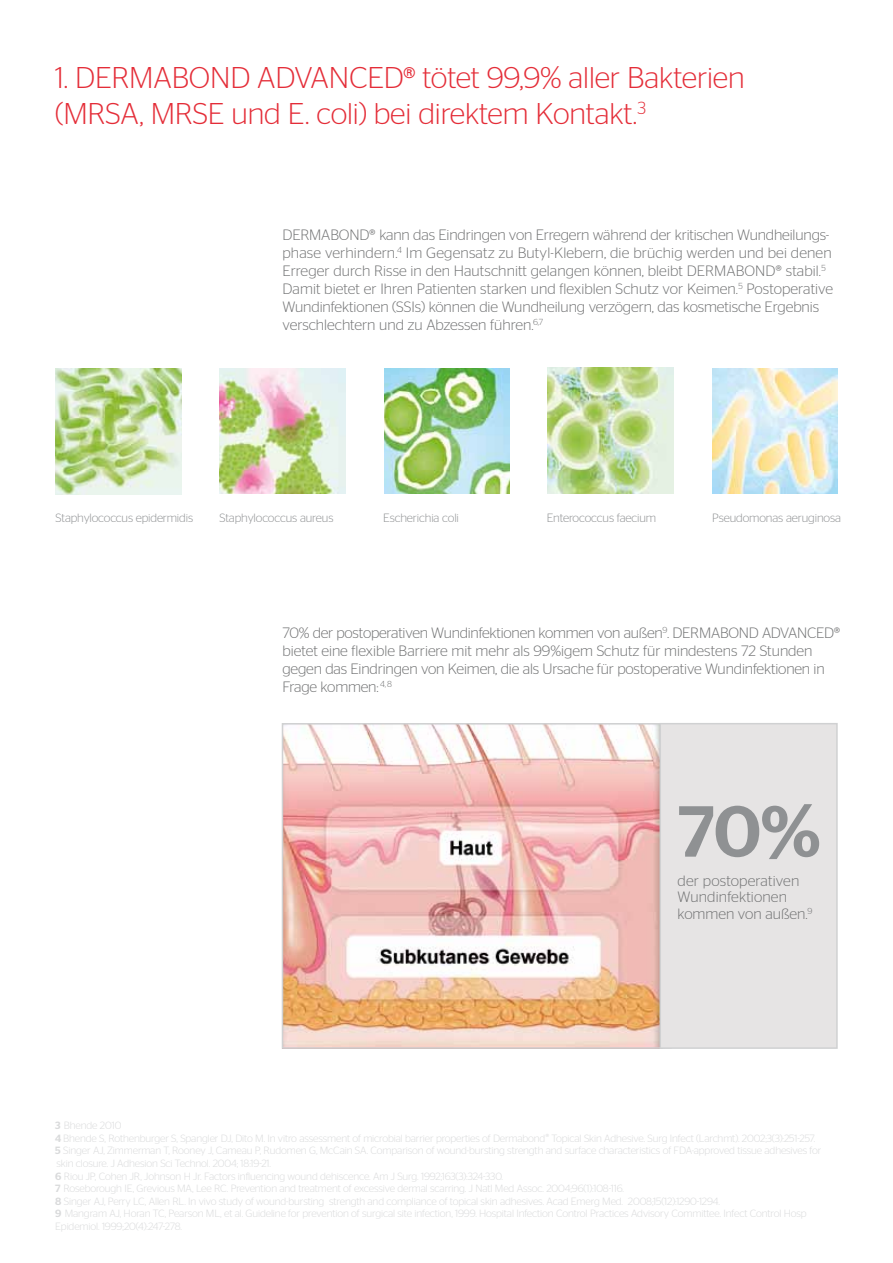
<style>
.page{position:relative;width:893px;height:1263px;background:#fff}
.page>*{position:absolute;margin:0;border:0;box-sizing:border-box;transform-origin:0 0}
.t1{font:500 72px "Stag Sans";color:#8f9193}
.t2{font:300 30px/36px "Stag Sans";letter-spacing:-.005em;color:#e42d38}
.t3{font:300 15px/18px "Stag Sans";letter-spacing:-.005em;color:#707172}
.t4{font:300 12px "Stag Sans";letter-spacing:-.01em;color:#8f9193}
</style>
<div class="page">
<img style="left:384px;top:368px;width:126px;height:126px">
<img style="left:712px;top:368px;width:126px;height:126px">
<img style="left:55px;top:368px;width:126px;height:126px">
<img style="left:220px;top:368px;width:125px;height:126px">
<img style="left:548px;top:368px;width:125px;height:126px">
<img style="left:285px;top:726px;width:374px;height:320px">
<div style="left:282px;top:723px;width:390px;height:326px;border:2px solid #d0d1d2"></div>
<div style="left:659px;top:723px;width:179px;height:326px;background:#e6e4e4;border:2px solid #d0d1d2"></div>
<h2 class="t2" style="left:55px;top:59px;width:691px">1. DERMABOND ADVANCED<sup>®</sup> tötet 99,9% aller Bakterien (MRSA, MRSE und E. coli) bei direktem Kontakt.<sup>3</sup></h2>
<p class="t3" style="left:282px;top:226px;width:552px">DERMABOND® kann das Eindringen von Erregern während der kritischen Wundheilungs&shy;phase verhindern.<sup>4</sup> Im Gegensatz zu Butyl-Klebern, die brüchig werden und bei denen Erreger durch Risse in den Hautschnitt gelangen können, bleibt DERMABOND® stabil.<sup>5<br></sup>Damit bietet er Ihren Patienten starken und flexiblen Schutz vor Keimen.<sup>5</sup> Postoperative Wundinfektionen (SSIs) können die Wundheilung verzögern, das kosmetische Ergebnis verschlechtern und zu Abzessen führen.<sup>6,7</sup></p>
<p class="t4" style="left:56px;top:511px;width:139px">Staphylococcus epidermidis</p>
<p class="t4" style="left:220px;top:511px;width:115px">Staphylococcus aureus</p>
<p class="t4" style="left:383px;top:511px;width:77px">Escherichia coli</p>
<p class="t4" style="left:547px;top:511px;width:111px">Enterococcus faecium</p>
<p class="t4" style="left:712px;top:511px;width:130px">Pseudomonas aeruginosa</p>
<p class="t3" style="left:282px;top:624px;width:559px">70% der postoperativen Wundinfektionen kommen von außen<sup>9</sup>. DERMABOND ADVANCED® bietet eine flexible Barriere mit mehr als 99%igem Schutz für mindestens 72 Stunden gegen das Eindringen von Keimen, die als Ursache für postoperative Wundinfektionen in Frage kommen: <sup>4,8</sup></p>
<h1 class="t1" style="left:678px;top:790px;width:144px">70%</h1>
<p class="t3" style="left:678px;top:872px;width:136px;line-height:16.5px">der postoperativen<br>Wundinfektionen kommen von außen.<sup>9</sup></p>
</div>
